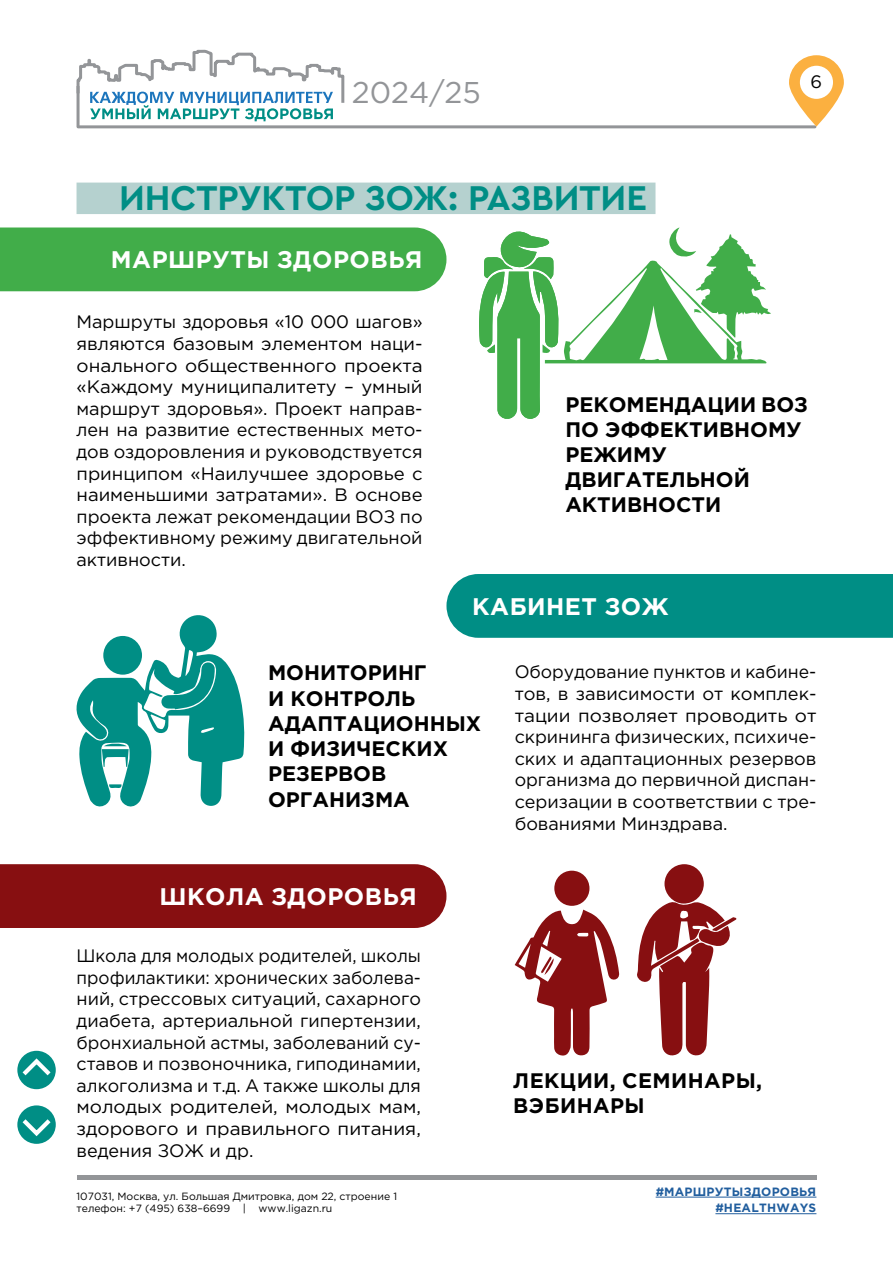
<style>
.page{position:relative;width:893px;height:1263px;background:#fff}
.page>*{position:absolute;margin:0;border:0;box-sizing:border-box;transform-origin:0 0}
.t1{font:700 36px "Cera Pro";color:#008e85}
.t2{font:30px "Gotham Pro";color:#939598}
.t3{font:700 24px "Gotham Pro";letter-spacing:.02em;color:#fff}
.t4{font:700 21px/25.2px "Gotham Pro";color:#000}
.t5{font:700 21px/25.2px "Gotham Pro";letter-spacing:.02em;color:#000}
.t6{font:18px/21.6px "Gotham Pro";color:#000;text-align:justify}
.t7{font:18px/21.6px "Gotham Pro";color:#000;text-align:justify;scale:.96 1}
.t8{font:700 12px/16.6px "Gotham Pro";letter-spacing:.02em;color:#215e9e;text-align:right}
.t9{font:10.5px/12.6px "Gotham Pro";color:#000}
</style>
<div class="page">
<hr style="left:77px;top:1176px;width:739px;height:4px;background:#939598">
<hr style="left:78px;top:125px;width:737px;height:3px;background:#939598">
<svg style="left:789px;top:55px;width:55px;height:72px"></svg>
<hr style="left:77px;top:86px;width:3px;height:41px;background:#939598">
<svg style="left:76px;top:49px;width:269px;height:72px"></svg>
<hr style="left:656px;top:1197px;width:160px;height:1px;background:#215e9e">
<hr style="left:715px;top:1213px;width:101px;height:1px;background:#215e9e">
<div style="left:664px;top:864px;width:40px;height:40px;background:#870f11;border-radius:50%"></div>
<div style="left:554px;top:871px;width:35px;height:35px;background:#870f11;border-radius:50%"></div>
<svg style="left:637px;top:901px;width:99px;height:155px"></svg>
<svg style="left:515px;top:909px;width:104px;height:147px"></svg>
<svg style="left:76px;top:615px;width:169px;height:192px"></svg>
<svg style="left:479px;top:227px;width:292px;height:192px"></svg>
<div style="left:77px;top:183px;width:578px;height:31px;background:#b5d1cf"></div>
<div style="left:0;top:227px;width:446px;height:64px;background:#41ad49"></div>
<div style="left:0;top:864px;width:446px;height:64px;background:#870f11"></div>
<div style="left:446px;top:574px;width:447px;height:64px;background:#008e85"></div>
<div style="left:17px;top:1051px;width:39px;height:38px;background:#008e85;border-radius:50%"></div>
<svg style="left:18px;top:1055px;width:37px;height:25px"></svg>
<div style="left:17px;top:1105px;width:39px;height:39px;background:#008e85;border-radius:50%"></div>
<svg style="left:18px;top:1115px;width:37px;height:24px"></svg>
<h2 class="t2" style="left:352px;top:76px;width:131px">2024/25</h2>
<h1 class="t1" style="left:119px;top:174px;width:529px">ИНСТРУКТОР ЗОЖ: РАЗВИТИЕ</h1>
<h3 class="t3" style="left:111px;top:246px;width:313px">МАРШРУТЫ ЗДОРОВЬЯ</h3>
<p class="t6" style="left:811px;top:71px;width:13px">6</p>
<p class="t6" style="left:77px;top:311px;width:348px">Маршруты здоровья «10 000 шагов» являются базовым элементом наци&shy;онального общественного проекта «Каждому муниципалитету – умный маршрут здоровья». Проект направ&shy;лен на развитие естественных мето&shy;дов оздоровления и руководствуется принципом «Наилучшее здоровье с наименьшими затратами». В основе проекта лежат рекомендации ВОЗ по эффективному режиму двигательной активности.</p>
<p class="t4" style="left:565px;top:391px;width:244px">РЕКОМЕНДАЦИИ ВОЗ<br>ПО ЭФФЕКТИВНОМУ<br>РЕЖИМУ<br>ДВИГАТЕЛЬНОЙ<br>АКТИВНОСТИ</p>
<h3 class="t3" style="left:472px;top:592px;width:198px">КАБИНЕТ ЗОЖ</h3>
<p class="t4" style="left:268px;top:660px;width:215px">МОНИТОРИНГ<br>И КОНТРОЛЬ<br>АДАПТАЦИОННЫХ<br>И ФИЗИЧЕСКИХ<br>РЕЗЕРВОВ<br>ОРГАНИЗМА</p>
<h3 class="t3" style="left:160px;top:882px;width:259px">ШКОЛА ЗДОРОВЬЯ</h3>
<p class="t7" style="left:77px;top:945px;width:360px">Школа для молодых родителей, школы профилактики: хронических заболева&shy;ний, стрессовых ситуаций, сахарного диабета, артериальной гипертензии, бронхиальной астмы, заболеваний су&shy;ставов и позвоночника, гиподинамии, алкоголизма и т.д. А также школы для молодых родителей, молодых мам, здорового и правильного питания, ведения ЗОЖ и др.</p>
<p class="t9" style="left:77px;top:1189px;width:322px">107031, Москва, ул. Большая Дмитровка, дом 22, строение 1 телефон: +7 (495) 638–6699 | www.ligazn.ru</p>
<p class="t6" style="left:515px;top:661px;width:303px">Оборудование пунктов и кабине&shy;тов, в зависимости от комплек&shy;тации позволяет проводить от скрининга физических, психиче&shy;ских и адаптационных резервов организма до первичной диспан&shy;серизации в соответствии с тре&shy;бованиями Минздрава.</p>
<p class="t5" style="left:513px;top:1067px;width:250px">ЛЕКЦИИ, СЕМИНАРЫ,<br>ВЭБИНАРЫ</p>
<p class="t8" style="left:656px;top:1183px;width:162px">#МАРШРУТЫЗДОРОВЬЯ #HEALTHWAYS</p>
</div>
